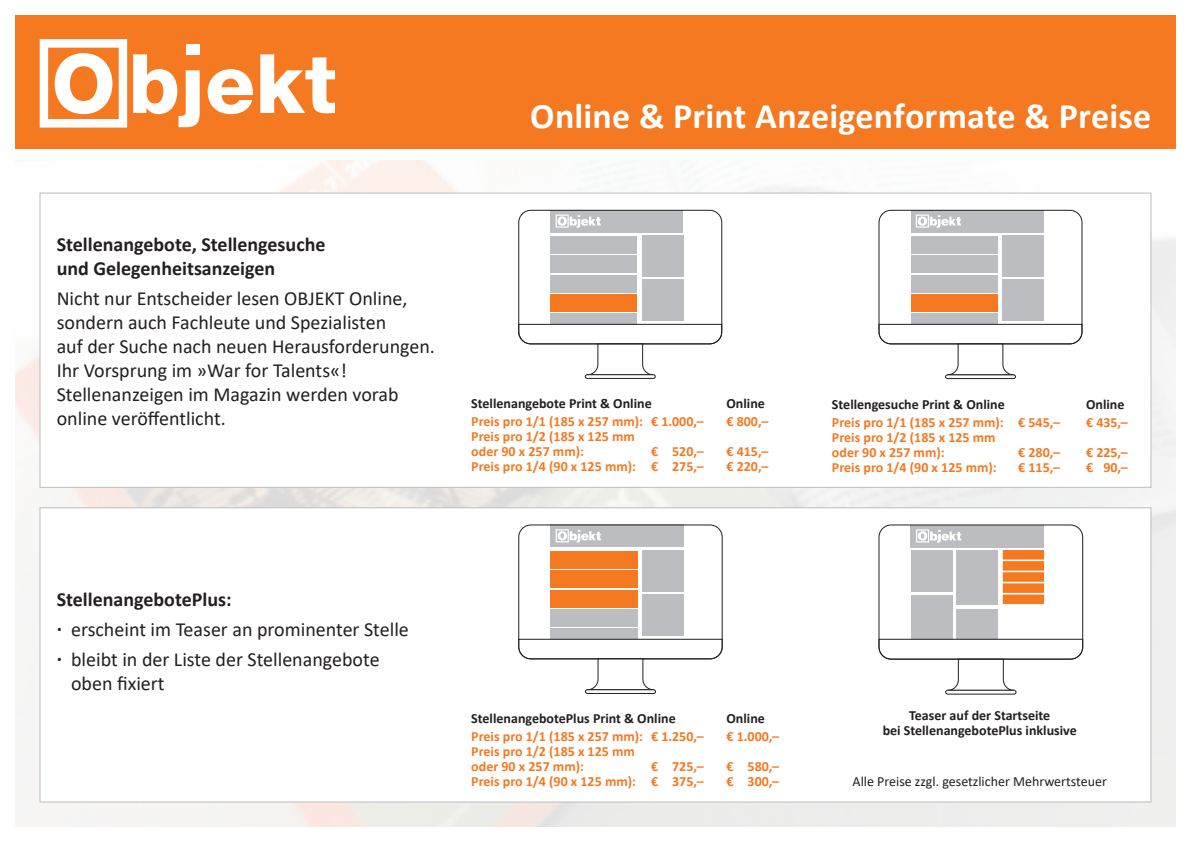
<style>
.page{position:relative;width:1191px;height:842px;background:#fff}
.page>*{position:absolute;margin:0;border:0;box-sizing:border-box;transform-origin:0 0}
.Headline_groß{font:700 36px "Calibri";letter-spacing:.005em;color:#fff}
.t1{font:20px/24px "Calibri";color:#231f20}
.t2{font:700 20px/24px "Calibri";color:#231f20}
.t3{font:700 14px/15px "Calibri";color:#f47921}
.t4{font:700 14px/15px "Calibri";color:#231f20;text-align:center}
.t5{font:14px "Calibri";color:#231f20}
.s1{font-weight:700}
</style>
<div class="page">
<div style="left:15px;top:15px;width:1160px;height:134px;background:#f47921"></div>
<svg style="left:40px;top:39px;width:87px;height:89px"></svg>
<svg style="left:133px;top:54px;width:67px;height:73px"></svg>
<svg style="left:208px;top:69px;width:45px;height:45px"></svg>
<svg style="left:260px;top:54px;width:75px;height:59px"></svg>
<div style="left:185px;top:45px;width:14px;height:10px;background:#fff"></div>
<img style="left:15px;top:160px;width:1160px;height:667px">
<div style="left:40px;top:507px;width:1111px;height:295px;background:#fff;border:1px solid #bcbdc0"></div>
<div style="left:40px;top:193px;width:1111px;height:295px;background:#fff;border:1px solid #bcbdc0"></div>
<div style="left:550px;top:236px;width:87px;height:18px;background:#bcbdc0"></div>
<div style="left:550px;top:255px;width:87px;height:18px;background:#bcbdc0"></div>
<div style="left:550px;top:275px;width:87px;height:18px;background:#bcbdc0"></div>
<div style="left:550px;top:294px;width:87px;height:18px;background:#f47921"></div>
<div style="left:550px;top:313px;width:87px;height:18px;background:#bcbdc0"></div>
<svg style="left:518px;top:323px;width:204px;height:53px"></svg>
<div style="left:585px;top:374px;width:71px;height:5px;border:1px solid #231f20;border-radius:2px"></div>
<div style="left:550px;top:210px;width:133px;height:22px;background:#bcbdc0"></div>
<svg style="left:555px;top:215px;width:46px;height:13px"></svg>
<div style="left:518px;top:210px;width:204px;height:134px;border:1px solid #231f20;border-radius:12px"></div>
<div style="left:642px;top:235px;width:41px;height:41px;background:#bcbdc0"></div>
<div style="left:642px;top:280px;width:41px;height:41px;background:#bcbdc0"></div>
<div style="left:910px;top:236px;width:87px;height:18px;background:#bcbdc0"></div>
<div style="left:910px;top:255px;width:87px;height:18px;background:#bcbdc0"></div>
<div style="left:910px;top:275px;width:87px;height:18px;background:#bcbdc0"></div>
<div style="left:910px;top:294px;width:87px;height:18px;background:#f47921"></div>
<div style="left:910px;top:313px;width:87px;height:18px;background:#bcbdc0"></div>
<svg style="left:880px;top:323px;width:203px;height:51px"></svg>
<div style="left:945px;top:374px;width:71px;height:5px;border:1px solid #231f20;border-radius:2px"></div>
<div style="left:910px;top:210px;width:133px;height:22px;background:#bcbdc0"></div>
<svg style="left:915px;top:215px;width:46px;height:13px"></svg>
<div style="left:878px;top:210px;width:204px;height:134px;border:1px solid #231f20;border-radius:12px"></div>
<div style="left:1002px;top:235px;width:41px;height:41px;background:#bcbdc0"></div>
<div style="left:1002px;top:280px;width:41px;height:41px;background:#bcbdc0"></div>
<div style="left:911px;top:550px;width:41px;height:41px;background:#bcbdc0"></div>
<div style="left:956px;top:550px;width:42px;height:55px;background:#bcbdc0"></div>
<div style="left:911px;top:596px;width:41px;height:48px;background:#bcbdc0"></div>
<div style="left:956px;top:609px;width:42px;height:48px;background:#bcbdc0"></div>
<svg style="left:880px;top:638px;width:203px;height:53px"></svg>
<div style="left:945px;top:690px;width:71px;height:5px;border:1px solid #231f20;border-radius:2px"></div>
<div style="left:911px;top:525px;width:133px;height:22px;background:#bcbdc0"></div>
<svg style="left:916px;top:529px;width:45px;height:14px"></svg>
<div style="left:878px;top:524px;width:205px;height:136px;border:1px solid #231f20;border-radius:12px"></div>
<svg style="left:1002px;top:550px;width:42px;height:54px;background:#f58b3f"></svg>
<div style="left:550px;top:551px;width:87px;height:18px;background:#f47921"></div>
<div style="left:550px;top:570px;width:87px;height:18px;background:#f47921"></div>
<div style="left:550px;top:589px;width:87px;height:18px;background:#f47921"></div>
<div style="left:550px;top:609px;width:87px;height:18px;background:#bcbdc0"></div>
<div style="left:550px;top:628px;width:87px;height:18px;background:#bcbdc0"></div>
<svg style="left:518px;top:638px;width:205px;height:51px"></svg>
<div style="left:585px;top:689px;width:71px;height:5px;border:1px solid #231f20;border-radius:2px"></div>
<div style="left:550px;top:525px;width:133px;height:22px;background:#bcbdc0"></div>
<svg style="left:555px;top:529px;width:46px;height:13px"></svg>
<div style="left:518px;top:524px;width:204px;height:135px;border:1px solid #231f20;border-radius:12px"></div>
<div style="left:642px;top:550px;width:41px;height:41px;background:#bcbdc0"></div>
<div style="left:642px;top:594px;width:41px;height:42px;background:#bcbdc0"></div>
<p class="Headline_groß" style="left:530px;top:90px;width:622px">Online &amp; Print Anzeigenformate &amp; Preise</p>
<p class="t2" style="left:57px;top:233px;width:270px">Stellenangebote, Stellengesuche und Gelegenheitsanzeigen</p>
<p class="t1" style="left:57px;top:286px;width:380px">Nicht nur Entscheider lesen OBJEKT Online, sondern auch Fachleute und Spezialisten<br>auf der Suche nach neuen Herausforderungen.<br>Ihr Vorsprung im »War for Talents«!</p>
<p class="t1" style="left:57px;top:382px;width:343px">Stellenanzeigen im Magazin werden vorab online veröffentlicht.</p>
<p class="t4" style="left:471px;top:396px;width:182px">Stellenangebote Print &amp; Online</p>
<p class="t4" style="left:726px;top:396px;width:40px">Online</p>
<p class="t3" style="left:471px;top:413px;width:234px">Preis pro 1/1 (185 x 257 mm): € 1.000,–</p>
<p class="t3" style="left:726px;top:413px;width:43px">€ 800,–</p>
<p class="t3" style="left:471px;top:428px;width:165px">Preis pro 1/2 (185 x 125 mm oder 90 x 257 mm):</p>
<p class="t3" style="left:651px;top:443px;width:54px">€ 520,–</p>
<p class="t3" style="left:726px;top:443px;width:43px">€ 415,–</p>
<p class="t3" style="left:471px;top:458px;width:234px">Preis pro 1/4 (90 x 125 mm): € 275,–</p>
<p class="t3" style="left:726px;top:458px;width:43px">€ 220,–</p>
<p class="t4" style="left:832px;top:396px;width:174px">Stellengesuche Print &amp; Online</p>
<p class="t4" style="left:1086px;top:396px;width:40px">Online</p>
<p class="t3" style="left:832px;top:414px;width:229px">Preis pro 1/1 (185 x 257 mm): € 545,–</p>
<p class="t3" style="left:1086px;top:414px;width:43px">€ 435,–</p>
<p class="t3" style="left:832px;top:429px;width:165px">Preis pro 1/2 (185 x 125 mm oder 90 x 257 mm):</p>
<p class="t3" style="left:1018px;top:444px;width:43px">€ 280,–</p>
<p class="t3" style="left:1086px;top:444px;width:43px">€ 225,–</p>
<p class="t3" style="left:832px;top:459px;width:166px">Preis pro 1/4 (90 x 125 mm):</p>
<p class="t3" style="left:1018px;top:459px;width:43px">€ 115,–</p>
<p class="t3" style="left:1086px;top:459px;width:43px">€ 90,–</p>
<p class="t2" style="left:57px;top:587px;width:176px">StellenangebotePlus:</p>
<p class="t1" style="left:57px;top:617px;width:354px"><span class="s1">·</span> erscheint im Teaser an prominenter Stelle</p>
<p class="t1" style="left:71px;top:646px;width:310px;text-indent:-14px"><span class="s1">·</span> bleibt in der Liste der Stellenangebote oben fixiert</p>
<p class="t4" style="left:471px;top:711px;width:206px">StellenangebotePlus Print &amp; Online</p>
<p class="t4" style="left:726px;top:711px;width:40px">Online</p>
<p class="t3" style="left:471px;top:729px;width:234px">Preis pro 1/1 (185 x 257 mm): € 1.250,–</p>
<p class="t3" style="left:726px;top:729px;width:54px">€ 1.000,–</p>
<p class="t3" style="left:471px;top:744px;width:165px">Preis pro 1/2 (185 x 125 mm oder 90 x 257 mm):</p>
<p class="t3" style="left:651px;top:759px;width:54px">€ 725,–</p>
<p class="t3" style="left:726px;top:759px;width:54px">€ 580,–</p>
<p class="t3" style="left:471px;top:774px;width:234px">Preis pro 1/4 (90 x 125 mm): € 375,–</p>
<p class="t3" style="left:726px;top:774px;width:54px">€ 300,–</p>
<p class="t4" style="left:882px;top:708px;width:196px">Teaser auf der Startseite<br>bei StellenangebotePlus inklusive</p>
<p class="t5" style="left:852px;top:772px;width:256px">Alle Preise zzgl. gesetzlicher Mehrwertsteuer</p>
</div>
